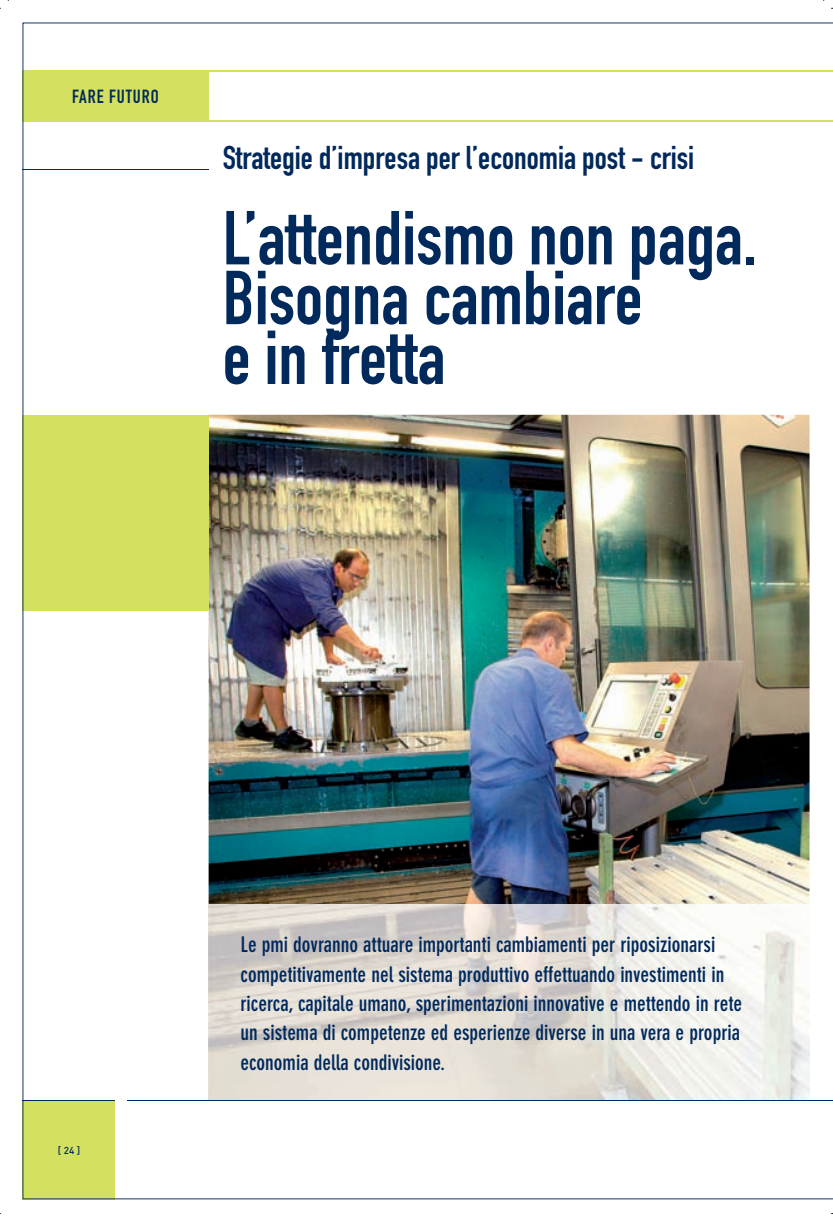
<style>
.page{position:relative;width:833px;height:1221px;background:#fff}
.page>*{position:absolute;margin:0;border:0;box-sizing:border-box;transform-origin:0 0}
.t1{font:75px/59.8px "DIN Engschrift Alternate";color:#00295c}
.t2{font:32.5px "DIN Engschrift Alternate";color:#00295c}
.t3{font:700 condensed 21.25px/29.4px "DIN Neuzeit Grotesk";color:#00295c}
.t4{font:18.75px "DIN Engschrift Alternate";letter-spacing:.05em;color:#00295c}
.t5{font:500 10px "DIN";color:#00295c}
</style>
<div class="page">
<img style="left:22px;top:22px;width:811px;height:1177px">
<p class="t4" style="left:72px;top:90px;width:88px">FARE FUTURO</p>
<p class="t2" style="left:223px;top:146px;width:473px">Strategie d’impresa per l’economia post - crisi</p>
<p class="t1" style="left:223px;top:215px;width:535px">L’attendismo non paga.<br>Bisogna cambiare<br>e in fretta</p>
<p class="t5" style="left:58px;top:1147px;width:24px">[ 24 ]</p>
<p class="t3" style="left:240px;top:931px;width:503px">Le pmi dovranno attuare importanti cambiamenti per riposizionarsi competitivamente nel sistema produttivo effettuando investimenti in ricerca, capitale umano, sperimentazioni innovative e mettendo in rete un sistema di competenze ed esperienze diverse in una vera e propria economia della condivisione.</p>
</div>
